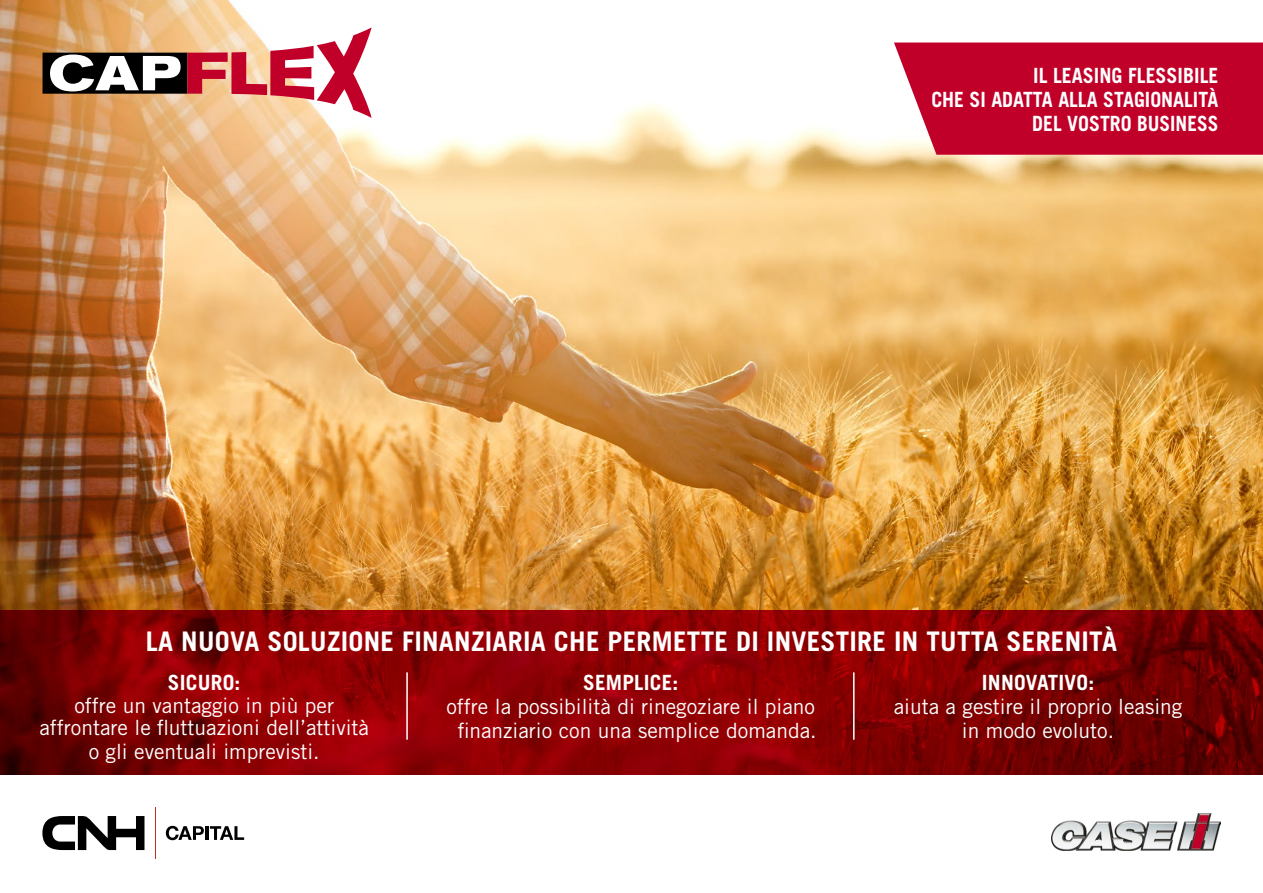
<style>
.page{position:relative;width:1263px;height:893px;background:#fff}
.page>*{position:absolute;margin:0;border:0;box-sizing:border-box;transform-origin:0 0}
.t1{font:700 27px "Trade Gothic LT Std";letter-spacing:.01em;color:#fff}
.t2{font:21px/23.2px "Trade Gothic LT Std";color:#fff;text-align:center}
.t3{font:700 21px/24px "Trade Gothic LT Std";color:#fff;text-align:right;scale:.94 1}
.t4{font:700 21px "Trade Gothic LT Std";color:#fff}
</style>
<div class="page">
<img style="left:0;top:0;width:1263px;height:610px">
<svg style="left:43px;top:27px;width:329px;height:91px"></svg>
<div style="left:894px;top:43px;width:369px;height:112px;background:#c1002a"></div>
<svg style="left:0;top:610px;width:1263px;height:165px;background:#830002"></svg>
<hr style="left:406px;top:672px;width:2px;height:68px;background:#fff">
<hr style="left:853px;top:672px;width:1px;height:68px;background:#fff">
<svg style="left:166px;top:826px;width:38px;height:14px"></svg>
<hr style="left:205px;top:826px;width:3px;height:14px;background:#000">
<svg style="left:210px;top:826px;width:34px;height:14px"></svg>
<hr style="left:155px;top:807px;width:1px;height:51px;background:#bd2e16">
<svg style="left:42px;top:816px;width:102px;height:34px"></svg>
<img style="left:1051px;top:813px;width:169px;height:37px">
<p class="t3" style="left:931px;top:63px;width:307px">IL LEASING FLESSIBILE<br>CHE SI ADATTA ALLA STAGIONALITÀ<br>DEL VOSTRO BUSINESS</p>
<p class="t1" style="left:146px;top:625px;width:973px">LA NUOVA SOLUZIONE FINANZIARIA CHE PERMETTE DI INVESTIRE IN TUTTA SERENITÀ</p>
<p class="t4" style="left:168px;top:670px;width:74px">SICURO:</p>
<p class="t2" style="left:39px;top:693px;width:331px">offre un vantaggio in più per affrontare le fluttuazioni dell’attività o gli eventuali imprevisti.</p>
<p class="t4" style="left:583px;top:670px;width:97px">SEMPLICE:</p>
<p class="t2" style="left:446px;top:695px;width:372px;line-height:24px">offre la possibilità di rinegoziare il piano finanziario con una semplice domanda.</p>
<p class="t4" style="left:982px;top:670px;width:114px">INNOVATIVO:</p>
<p class="t2" style="left:894px;top:695px;width:290px;line-height:24px">aiuta a gestire il proprio leasing in modo evoluto.</p>
</div>
